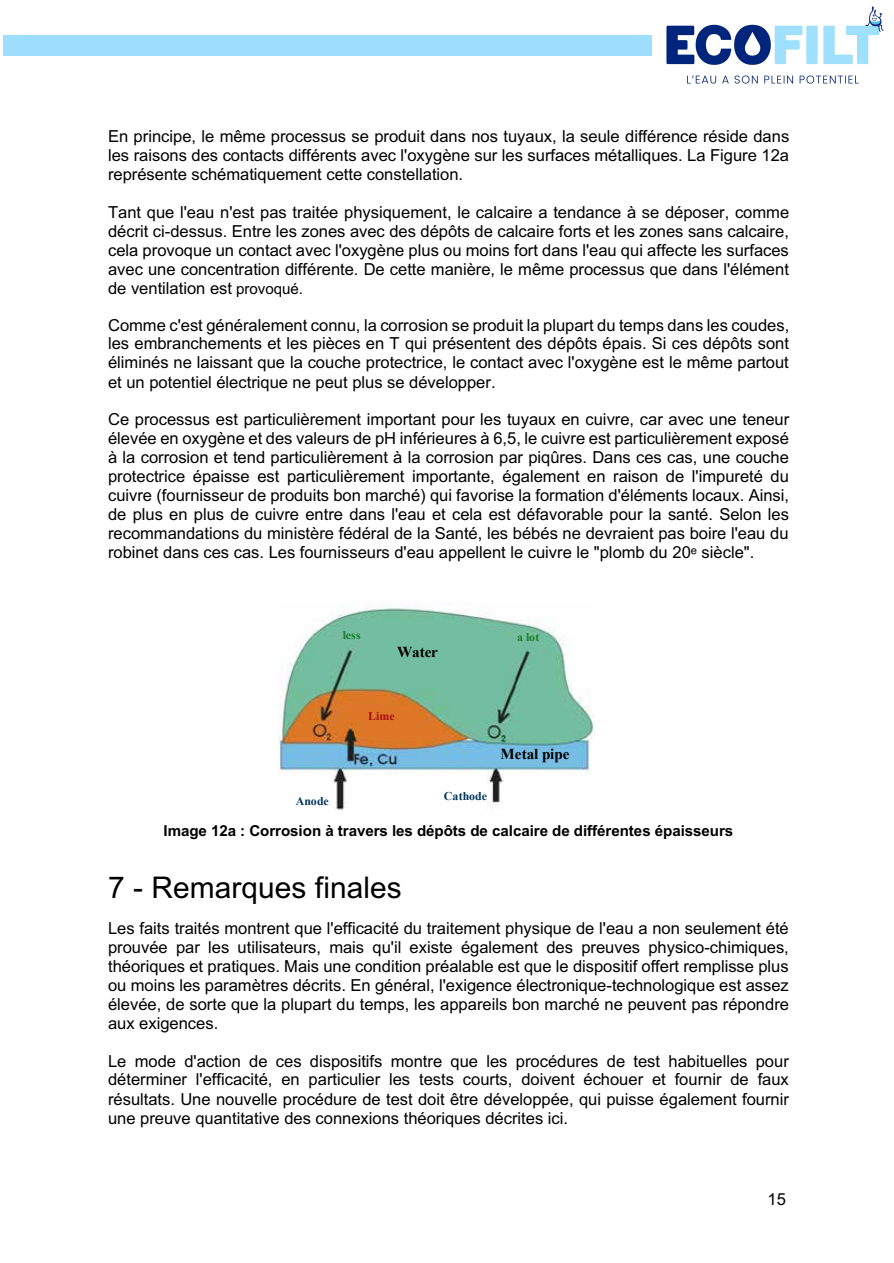
<style>
.page{position:relative;width:894px;height:1263px;background:#fff}
.page>*{position:absolute;margin:0;border:0;box-sizing:border-box;transform-origin:0 0}
.t1{font:29.85px "Arial";color:#000}
.t2{font:16.5px/19px "Arial";color:#000;text-align:justify}
.t3{font:700 15.15px "Arial";letter-spacing:-.005em;color:#000}
.t4{font:700 15.15px "Times New Roman";color:#000}
.t5{font:700 11.85px "Times New Roman";letter-spacing:.005em;color:#00345b}
.t6{font:700 11.85px "Times New Roman";letter-spacing:.005em;color:#1c7e28}
.t7{font:700 11.85px "Times New Roman";color:#a70e13}
.s1{font-size:15.15px}
</style>
<div class="page">
<img style="left:651px;top:6px;width:233px;height:78px">
<div style="left:3px;top:35px;width:648px;height:21px;background:#9edfff"></div>
<img style="left:278px;top:602px;width:316px;height:208px">
<img style="left:342px;top:630px;width:20px;height:13px">
<img style="left:517px;top:632px;width:23px;height:13px">
<img style="left:397px;top:644px;width:41px;height:16px">
<img style="left:368px;top:711px;width:28px;height:13px">
<img style="left:500px;top:746px;width:70px;height:16px">
<img style="left:296px;top:796px;width:34px;height:14px">
<img style="left:444px;top:791px;width:44px;height:13px">
<p class="t2" style="left:108px;top:127px;width:682px">En principe, le même processus se produit dans nos tuyaux, la seule différence réside dans les raisons des contacts différents avec l'oxygène sur les surfaces métalliques. La Figure 12a représente schématiquement cette constellation.</p>
<p class="t2" style="left:108px;top:203px;width:682px">Tant que l'eau n'est pas traitée physiquement, le calcaire a tendance à se déposer, comme décrit ci-dessus. Entre les zones avec des dépôts de calcaire forts et les zones sans calcaire, cela provoque un contact avec l'oxygène plus ou moins fort dans l'eau qui affecte les surfaces avec une concentration différente. De cette manière, le même processus que dans l'élément de ventilation est <span class="s1">provoqué.</span></p>
<p class="t2" style="left:108px;top:315px;width:682px">Comme c'est généralement connu, la corrosion se produit la plupart du temps dans les coudes, les embranchements et les pièces en T qui présentent des dépôts épais. Si ces dépôts sont éliminés ne laissant que la couche protectrice, le contact avec l'oxygène est le même partout et un potentiel électrique ne peut plus se développer.</p>
<p class="t2" style="left:108px;top:410px;width:682px">Ce processus est particulièrement important pour les tuyaux en cuivre, car avec une teneur élevée en oxygène et des valeurs de pH inférieures à 6,5, le cuivre est particulièrement exposé à la corrosion et tend particulièrement à la corrosion par piqûres. Dans ces cas, une couche protectrice épaisse est particulièrement importante, également en raison de l'impureté du cuivre (fournisseur de produits bon marché) qui favorise la formation d'éléments locaux. Ainsi, de plus en plus de cuivre entre dans l'eau et cela est défavorable pour la santé. Selon les recommandations du ministère fédéral de la Santé, les bébés ne devraient pas boire l'eau du robinet dans ces cas. Les fournisseurs d'eau appellent le cuivre le "plomb du 20ᵉ siècle".</p>
<p class="t6" style="left:342px;top:628px;width:19px">less</p>
<p class="t6" style="left:517px;top:630px;width:24px">a lot</p>
<p class="t4" style="left:397px;top:643px;width:42px">Water</p>
<p class="t5" style="left:296px;top:794px;width:34px">Anode</p>
<p class="t7" style="left:368px;top:709px;width:28px">Lime</p>
<p class="t5" style="left:444px;top:789px;width:45px">Cathode</p>
<p class="t4" style="left:500px;top:745px;width:70px">Metal pipe</p>
<p class="t3" style="left:163px;top:822px;width:571px">Image 12a : Corrosion à travers les dépôts de calcaire de différentes épaisseurs</p>
<h1 class="t1" style="left:108px;top:870px;width:295px">7 - Remarques finales</h1>
<p class="t2" style="left:108px;top:918px;width:682px">Les faits traités montrent que l'efficacité du traitement physique de l'eau a non seulement été prouvée par les utilisateurs, mais qu'il existe également des preuves physico-chimiques, théoriques et pratiques. Mais une condition préalable est que le dispositif offert remplisse plus ou moins les paramètres décrits. En général, l'exigence électronique-technologique est assez élevée, de sorte que la plupart du temps, les appareils bon marché ne peuvent pas répondre aux exigences.</p>
<p class="t2" style="left:108px;top:1051px;width:682px">Le mode d'action de ces dispositifs montre que les procédures de test habituelles pour déterminer l'efficacité, en particulier les tests courts, doivent échouer et fournir de faux résultats. Une nouvelle procédure de test doit être développée, qui puisse également fournir une preuve quantitative des connexions théoriques décrites ici.</p>
<p class="t2" style="left:767px;top:1190px;width:20px">15</p>
</div>
